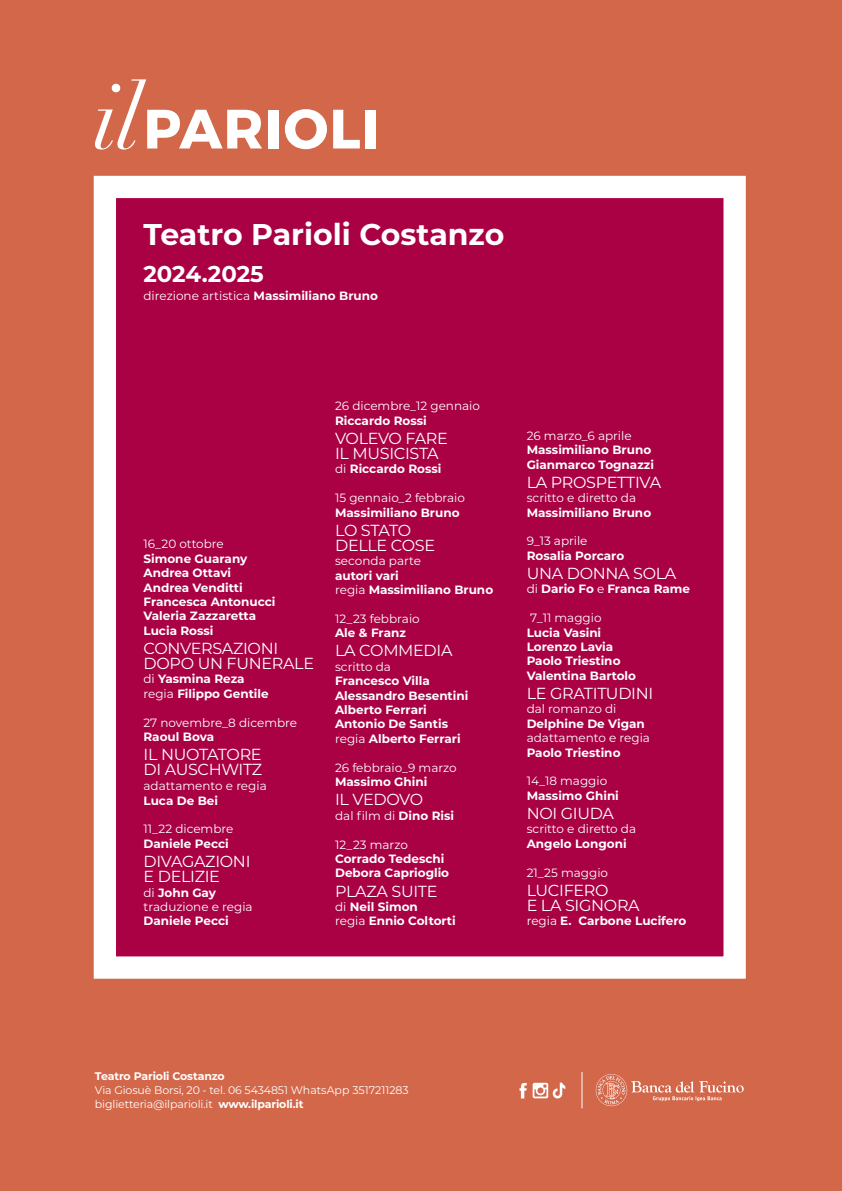
<style>
.page{position:relative;width:842px;height:1191px;background:#d3674a}
.page>*{position:absolute;margin:0;border:0;box-sizing:border-box;transform-origin:0 0}
.t1{font:700 30px "Montserrat";color:#fff}
.t2{font:700 22.8px "Montserrat";letter-spacing:-.005em;color:#fff}
.t3{font:16px/15px "Montserrat";letter-spacing:-.02em;color:#fff}
.t4{font:700 12px/14.4px "Montserrat";color:#fff}
.t5{font:12px/14.4px "Montserrat";color:#fff}
.t6{font:11px/14px "Montserrat";letter-spacing:-.01em;color:#fff}
.t7{font:700 11px "Montserrat";letter-spacing:-.01em;color:#fff}
.s1{font-weight:700}
.s2{font-weight:400}
</style>
<div class="page">
<div style="left:94px;top:176px;width:652px;height:802px;background:#a90144;border:22px solid #fff"></div>
<img style="left:519px;top:1081px;width:47px;height:18px">
<hr style="left:582px;top:1071px;width:1px;height:37px;background:#fff">
<svg style="left:95px;top:79px;width:167px;height:71px"></svg>
<div style="left:269px;top:110px;width:10px;height:38px;background:#fff"></div>
<svg style="left:285px;top:109px;width:42px;height:40px"></svg>
<svg style="left:333px;top:110px;width:27px;height:38px"></svg>
<div style="left:366px;top:110px;width:10px;height:38px;background:#fff"></div>
<svg style="left:596px;top:1074px;width:148px;height:32px;background:#d97c63"></svg>
<h1 class="t1" style="left:144px;top:213px;width:362px">Teatro Parioli Costanzo</h1>
<h2 class="t2" style="left:144px;top:257px;width:122px">2024.2025</h2>
<p class="t5" style="left:144px;top:288px;width:236px">direzione artistica <span class="s1">Massimiliano Bruno</span></p>
<p class="t5" style="left:144px;top:536px;width:82px">16_20 ottobre</p>
<p class="t4" style="left:144px;top:551px;width:133px">Simone Guarany<br>Andrea Ottavi<br>Andrea Venditti<br>Francesca Antonucci<br>Valeria Zazzaretta<br>Lucia Rossi</p>
<h3 class="t3" style="left:144px;top:640px;width:172px">CONVERSAZIONI<br>DOPO UN FUNERALE</h3>
<p class="t4" style="left:144px;top:671px;width:127px"><span class="s2">di</span> Yasmina Reza <span class="s2">regia</span> Filippo Gentile</p>
<p class="t5" style="left:144px;top:715px;width:155px">27 novembre_8 dicembre</p>
<p class="t4" style="left:144px;top:729px;width:72px">Raoul Bova</p>
<h3 class="t3" style="left:144px;top:746px;width:120px">IL NUOTATORE<br>DI AUSCHWITZ</h3>
<p class="t5" style="left:144px;top:778px;width:125px">adattamento e regia</p>
<p class="t4" style="left:144px;top:792px;width:76px">Luca De Bei</p>
<p class="t5" style="left:144px;top:821px;width:91px">11_22 dicembre</p>
<p class="t4" style="left:144px;top:836px;width:87px">Daniele Pecci</p>
<h3 class="t3" style="left:144px;top:853px;width:108px">DIVAGAZIONI<br>E DELIZIE</h3>
<p class="t5" style="left:144px;top:884px;width:111px">di <span class="s1">John Gay </span>traduzione e regia</p>
<p class="t4" style="left:144px;top:913px;width:87px">Daniele Pecci</p>
<p class="t5" style="left:335px;top:398px;width:146px">26 dicembre_12 gennaio</p>
<p class="t4" style="left:335px;top:413px;width:93px">Riccardo Rossi</p>
<h3 class="t3" style="left:335px;top:430px;width:114px">VOLEVO FARE<br>IL MUSICISTA</h3>
<p class="t4" style="left:335px;top:461px;width:108px"><span class="s2">di</span> Riccardo Rossi</p>
<p class="t5" style="left:335px;top:490px;width:131px">15 gennaio_2 febbraio</p>
<p class="t4" style="left:335px;top:504px;width:126px">Massimiliano Bruno</p>
<h3 class="t3" style="left:335px;top:522px;width:102px">LO STATO<br>DELLE COSE</h3>
<p class="t5" style="left:335px;top:553px;width:87px">seconda parte</p>
<p class="t4" style="left:335px;top:567px;width:160px">autori vari<br><span class="s2">regia</span> Massimiliano Bruno</p>
<p class="t5" style="left:335px;top:611px;width:86px">12_23 febbraio</p>
<p class="t4" style="left:335px;top:625px;width:72px">Ale &amp; Franz</p>
<h3 class="t3" style="left:335px;top:642px;width:119px">LA COMMEDIA</h3>
<p class="t5" style="left:335px;top:659px;width:57px">scritto da</p>
<p class="t4" style="left:335px;top:673px;width:135px">Francesco Villa<br>Alessandro Besentini<br>Alberto Ferrari<br>Antonio De Santis <span class="s2">regia</span> Alberto Ferrari</p>
<p class="t5" style="left:335px;top:760px;width:123px">26 febbraio_9 marzo</p>
<p class="t4" style="left:335px;top:774px;width:94px">Massimo Ghini</p>
<h3 class="t3" style="left:335px;top:791px;width:90px">IL VEDOVO</h3>
<p class="t5" style="left:335px;top:808px;width:121px">dal film di <span class="s1">Dino Risi</span></p>
<p class="t5" style="left:335px;top:836px;width:74px">12_23 marzo</p>
<p class="t4" style="left:335px;top:851px;width:116px">Corrado Tedeschi<br>Debora Caprioglio</p>
<h3 class="t3" style="left:335px;top:882px;width:104px">PLAZA SUITE</h3>
<p class="t4" style="left:335px;top:899px;width:122px"><span class="s2">di</span> Neil Simon<br><span class="s2">regia</span> Ennio Coltorti</p>
<p class="t5" style="left:527px;top:428px;width:106px">26 marzo_6 aprile</p>
<p class="t4" style="left:527px;top:442px;width:129px">Massimiliano Bruno<br>Gianmarco Tognazzi</p>
<h3 class="t3" style="left:527px;top:474px;width:136px">LA PROSPETTIVA</h3>
<p class="t5" style="left:527px;top:490px;width:111px">scritto e diretto da</p>
<p class="t4" style="left:527px;top:504px;width:126px">Massimiliano Bruno</p>
<p class="t5" style="left:527px;top:533px;width:62px">9_13 aprile</p>
<p class="t4" style="left:527px;top:548px;width:99px">Rosalia Porcaro</p>
<h3 class="t3" style="left:527px;top:565px;width:151px">UNA DONNA SOLA</h3>
<p class="t4" style="left:527px;top:581px;width:165px"><span class="s2">di</span> Dario Fo <span class="s2">e</span> Franca Rame</p>
<p class="t5" style="left:530px;top:610px;width:73px">7_11 maggio</p>
<p class="t4" style="left:527px;top:624px;width:111px">Lucia Vasini<br>Lorenzo Lavia<br>Paolo Triestino<br>Valentina Bartolo</p>
<h3 class="t3" style="left:527px;top:685px;width:128px">LE GRATITUDINI</h3>
<p class="t5" style="left:527px;top:701px;width:91px">dal romanzo di</p>
<p class="t4" style="left:527px;top:716px;width:120px">Delphine De Vigan</p>
<p class="t5" style="left:527px;top:730px;width:125px">adattamento e regia</p>
<p class="t4" style="left:527px;top:744px;width:95px">Paolo Triestino</p>
<p class="t5" style="left:527px;top:773px;width:82px">14_18 maggio</p>
<p class="t4" style="left:527px;top:788px;width:94px">Massimo Ghini</p>
<h3 class="t3" style="left:527px;top:805px;width:89px">NOI GIUDA</h3>
<p class="t5" style="left:527px;top:821px;width:111px">scritto e diretto da</p>
<p class="t4" style="left:527px;top:836px;width:101px">Angelo Longoni</p>
<p class="t5" style="left:527px;top:865px;width:83px">21_25 maggio</p>
<h3 class="t3" style="left:527px;top:882px;width:115px">LUCIFERO<br>E LA SIGNORA</h3>
<p class="t4" style="left:527px;top:913px;width:161px"><span class="s2">regia</span> E. Carbone Lucifero</p>
<p class="t7" style="left:95px;top:1068px;width:131px">Teatro Parioli Costanzo</p>
<p class="t6" style="left:95px;top:1083px;width:315px">Via Giosuè Borsi, 20 - tel. 06 5434851 WhatsApp 3517211283 biglietteria@ilparioli.it <span class="s1">www.ilparioli.it</span></p>
</div>
